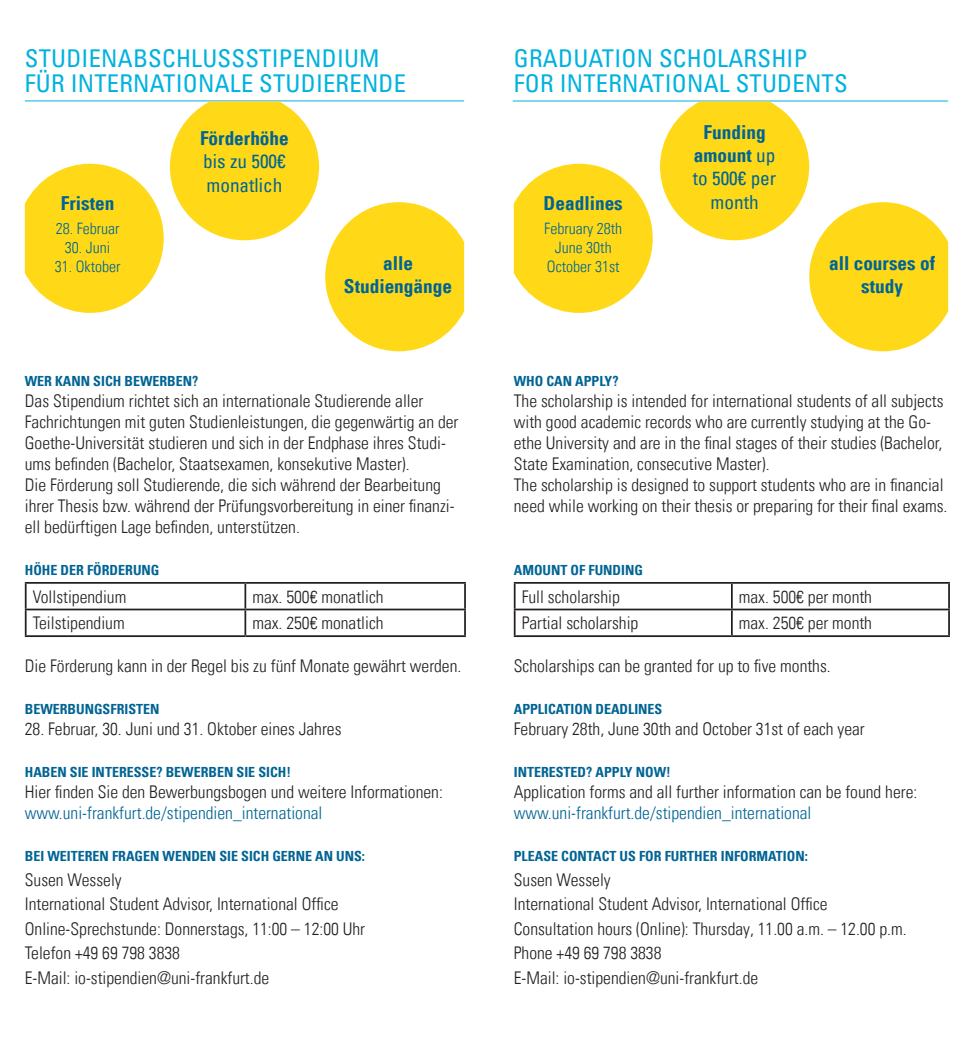
<style>
.page{position:relative;width:973px;height:1042px;background:#fff}
.page>*{position:absolute;margin:0;border:0;box-sizing:border-box;transform-origin:0 0}
.Headline_gross{font:condensed 24.5px/24.5px "Univers Com 57";letter-spacing:.01em;color:#00b2de}
.t1{font:condensed 19.25px/23.1px "Univers Com 57";color:#006494}
.t2{font:19.25px/23.1px "Univers Com 67 Bold Cond";color:#006494;text-align:center}
.Headline_klein{font:17.5px/21px "Univers Com 47 Light Cond";color:#231f20}
.Copy{font:17.5px/21px "Univers Com 47 Light Cond";color:#231f20}
.Headline_klein-2{font:17.5px "Univers Com 47 Light Cond";color:#006494}
.t3{font:15.75px "Univers Com 47 Light Cond";color:#006494}
.Headline_klein-3{font:14px "Univers Com 67 Bold Cond";color:#006494}
.s1{font-family:"Univers Com 67 Bold Cond";font-stretch:normal}
.s2{color:#006494}
</style>
<div class="page">
<hr style="left:25px;top:582px;width:220px;height:2px;background:#231f20">
<hr style="left:25px;top:584px;width:2px;height:24px;background:#231f20">
<hr style="left:245px;top:582px;width:221px;height:2px;background:#231f20">
<hr style="left:244px;top:584px;width:2px;height:24px;background:#231f20">
<hr style="left:464px;top:584px;width:2px;height:24px;background:#231f20">
<hr style="left:25px;top:608px;width:220px;height:2px;background:#231f20">
<hr style="left:25px;top:610px;width:2px;height:25px;background:#231f20">
<hr style="left:245px;top:608px;width:221px;height:2px;background:#231f20">
<hr style="left:244px;top:610px;width:2px;height:25px;background:#231f20">
<hr style="left:464px;top:610px;width:2px;height:25px;background:#231f20">
<hr style="left:25px;top:635px;width:220px;height:2px;background:#231f20">
<hr style="left:245px;top:635px;width:221px;height:2px;background:#231f20">
<hr style="left:513px;top:582px;width:218px;height:2px;background:#231f20">
<hr style="left:513px;top:584px;width:2px;height:24px;background:#231f20">
<hr style="left:731px;top:582px;width:218px;height:2px;background:#231f20">
<hr style="left:730px;top:584px;width:2px;height:24px;background:#231f20">
<hr style="left:947px;top:584px;width:2px;height:24px;background:#231f20">
<hr style="left:513px;top:608px;width:218px;height:2px;background:#231f20">
<hr style="left:513px;top:610px;width:2px;height:25px;background:#231f20">
<hr style="left:731px;top:608px;width:218px;height:2px;background:#231f20">
<hr style="left:730px;top:610px;width:2px;height:25px;background:#231f20">
<hr style="left:947px;top:610px;width:2px;height:25px;background:#231f20">
<hr style="left:513px;top:635px;width:218px;height:2px;background:#231f20">
<hr style="left:731px;top:635px;width:218px;height:2px;background:#231f20">
<hr style="left:25px;top:100px;width:439px;height:1px;background:#00b2de">
<hr style="left:512px;top:101px;width:435px;height:1px;background:#00b2de">
<svg style="left:25px;top:164px;width:139px;height:149px"></svg>
<svg style="left:170px;top:101px;width:149px;height:139px"></svg>
<svg style="left:325px;top:202px;width:139px;height:149px"></svg>
<svg style="left:513px;top:164px;width:139px;height:149px"></svg>
<svg style="left:660px;top:101px;width:287px;height:250px"></svg>
<p class="Headline_gross" style="left:25px;top:46px;width:382px">STUDIENABSCHLUSSSTIPENDIUM<br>FÜR INTERNATIONALE STUDIERENDE</p>
<p class="t2" style="left:61px;top:192px;width:55px">Fristen</p>
<p class="t3" style="left:56px;top:219px;width:65px">28. Februar</p>
<p class="t3" style="left:65px;top:238px;width:47px">30. Juni</p>
<p class="t3" style="left:55px;top:257px;width:67px">31. Oktober</p>
<p class="t1" style="left:200px;top:127px;width:90px"><span class="s1">Förderhöhe </span>bis zu 500€ monatlich</p>
<p class="t2" style="left:383px;top:251px;width:31px">alle</p>
<p class="t2" style="left:344px;top:275px;width:110px">Studiengänge</p>
<p class="Headline_klein-3" style="left:25px;top:372px;width:175px">WER KANN SICH BEWERBEN?</p>
<p class="Headline_klein" style="left:25px;top:390px;width:435px">Das Stipendium richtet sich an internationale Studierende aller Fachrichtungen mit guten Studienleistungen, die gegenwärtig an der Goethe-Universität studieren und sich in der Endphase ihres Studi&shy;ums befinden (Bachelor, Staatsexamen, konsekutive Master).</p>
<p class="Headline_klein" style="left:25px;top:474px;width:431px">Die Förderung soll Studierende, die sich während der Bearbeitung ihrer Thesis bzw. während der Prüfungsvorbereitung in einer finanzi&shy;ell bedürftigen Lage befinden, unterstützen.</p>
<p class="Headline_klein-3" style="left:25px;top:561px;width:136px">HÖHE DER FÖRDERUNG</p>
<p class="Headline_klein" style="left:33px;top:586px;width:95px">Vollstipendium</p>
<p class="Headline_klein" style="left:252px;top:586px;width:133px">max. 500€ monatlich</p>
<p class="Headline_klein" style="left:33px;top:612px;width:93px">Teilstipendium</p>
<p class="Headline_klein" style="left:252px;top:612px;width:133px">max. 250€ monatlich</p>
<p class="Headline_klein" style="left:25px;top:655px;width:438px">Die Förderung kann in der Regel bis zu fünf Monate gewährt werden.</p>
<p class="Headline_klein-3" style="left:25px;top:700px;width:136px">BEWERBUNGSFRISTEN</p>
<p class="Headline_klein" style="left:25px;top:718px;width:318px">28. Februar, 30. Juni und 31. Oktober eines Jahres</p>
<p class="Headline_klein-3" style="left:25px;top:763px;width:268px">HABEN SIE INTERESSE? BEWERBEN SIE SICH!</p>
<p class="Headline_klein" style="left:25px;top:781px;width:419px">Hier finden Sie den Bewerbungsbogen und weitere Informationen:</p>
<p class="Headline_klein-2" style="left:25px;top:802px;width:299px">www.uni-frankfurt.de/stipendien_international</p>
<p class="Headline_klein-3" style="left:25px;top:847px;width:341px">BEI WEITEREN FRAGEN WENDEN SIE SICH GERNE AN UNS:</p>
<p class="Headline_klein" style="left:25px;top:869px;width:98px">Susen Wessely</p>
<p class="Headline_klein" style="left:25px;top:893px;width:315px">International Student Advisor, International Office</p>
<p class="Headline_klein" style="left:25px;top:918px;width:342px">Online-Sprechstunde: Donnerstags, 11:00 – 12:00 Uhr</p>
<p class="Headline_klein" style="left:25px;top:942px;width:157px">Telefon +49 69 798 3838</p>
<p class="Headline_klein" style="left:25px;top:967px;width:246px">E-Mail: io-stipendien@uni-frankfurt.de</p>
<p class="Headline_gross" style="left:513px;top:46px;width:295px">GRADUATION SCHOLARSHIP</p>
<p class="Headline_gross" style="left:513px;top:71px;width:335px">FOR INTERNATIONAL STUDENTS</p>
<p class="t2" style="left:543px;top:192px;width:81px">Deadlines</p>
<p class="t3" style="left:544px;top:219px;width:79px">February 28th</p>
<p class="t3" style="left:554px;top:238px;width:58px">June 30th</p>
<p class="t3" style="left:547px;top:257px;width:74px">October 31st</p>
<p class="t1" style="left:692px;top:121px;width:85px;text-align:center"><span class="s1">Funding amount</span> up to 500€ per month</p>
<p class="t2" style="left:828px;top:251px;width:107px">all courses of study</p>
<p class="Headline_klein-3" style="left:513px;top:372px;width:106px">WHO CAN APPLY?</p>
<p class="Copy" style="left:513px;top:390px;width:431px">The scholarship is intended for international students of all subjects with good academic records who are currently studying at the Go&shy;ethe University and are in the final stages of their studies (Bachelor, State Examination, consecutive Master).</p>
<p class="Copy" style="left:513px;top:474px;width:435px">The scholarship is designed to support students who are in financial need while working on their thesis or preparing for their final exams.</p>
<p class="Headline_klein-3" style="left:513px;top:561px;width:131px">AMOUNT OF FUNDING</p>
<p class="Headline_klein" style="left:521px;top:586px;width:100px">Full scholarship</p>
<p class="Headline_klein" style="left:738px;top:586px;width:135px">max. 500€ per month</p>
<p class="Headline_klein" style="left:521px;top:612px;width:118px">Partial scholarship</p>
<p class="Headline_klein" style="left:738px;top:612px;width:135px">max. 250€ per month</p>
<p class="Copy" style="left:513px;top:655px;width:318px">Scholarships can be granted for up to five months.</p>
<p class="Headline_klein-3" style="left:513px;top:700px;width:150px">APPLICATION DEADLINES</p>
<p class="Headline_klein" style="left:513px;top:718px;width:352px">February 28th, June 30th and October 31st of each year</p>
<p class="Headline_klein-3" style="left:513px;top:763px;width:158px">INTERESTED? APPLY NOW!</p>
<p class="Copy" style="left:513px;top:781px;width:405px">Application forms and all further information can be found here: <span class="s2">www.uni-frankfurt.de/stipendien_international</span></p>
<p class="Headline_klein-3" style="left:513px;top:847px;width:295px">PLEASE CONTACT US FOR FURTHER INFORMATION:</p>
<p class="Copy" style="left:513px;top:869px;width:98px">Susen Wessely</p>
<p class="Copy" style="left:513px;top:893px;width:315px">International Student Advisor, International Office</p>
<p class="Copy" style="left:513px;top:918px;width:394px">Consultation hours (Online): Thursday, 11.00 a.m. – 12.00 p.m.</p>
<p class="Copy" style="left:513px;top:942px;width:149px">Phone +49 69 798 3838</p>
<p class="Copy" style="left:513px;top:967px;width:246px">E-Mail: io-stipendien@uni-frankfurt.de</p>
</div>
